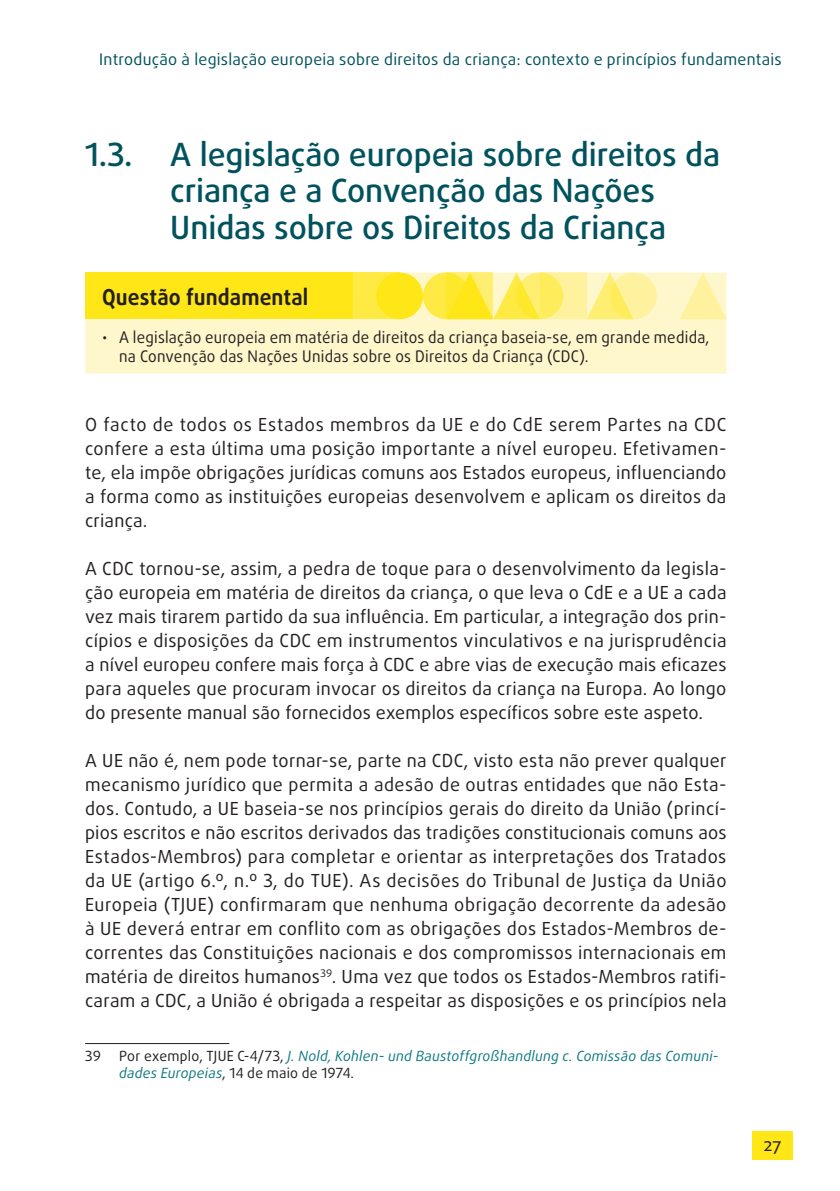
<style>
.page{position:relative;width:840px;height:1191px;background:#fff}
.page>*{position:absolute;margin:0;border:0;box-sizing:border-box;transform-origin:0 0}
.Title_02{font:500 32px/36px "Daxline Pro";letter-spacing:-.005em;color:#00525d}
.Key_points_title{font:700 22px "Daxline Pro";letter-spacing:.005em;color:#231f20;scale:.95 1}
.text{font:18px/24px "Daxline Pro";letter-spacing:.015em;color:#231f20;text-align:justify}
.Key_points_text{font:16px/19.2px "Daxline Pro";letter-spacing:.015em;color:#231f20;scale:.95 1}
.t1{font:16px "Daxline Pro";letter-spacing:.015em;color:#00525d}
.footnote{font:italic 14px/17px "Daxline Pro";letter-spacing:.015em;color:#0f7984}
.footnote-2{font:14px "Daxline Pro";color:#231f20}
.s1{font-style:normal;color:#231f20}
</style>
<div class="page">
<div style="left:752px;top:1131px;width:40px;height:28px;background:#ffe616"></div>
<svg style="left:85px;top:272px;width:641px;height:102px;background:#fef29e"></svg>
<div style="left:423px;top:272px;width:46px;height:47px;background:#feea43;border-radius:50%"></div>
<div style="left:353px;top:272px;width:46px;height:47px;background:#feea43"></div>
<svg style="left:586px;top:272px;width:42px;height:47px"></svg>
<svg style="left:679px;top:272px;width:47px;height:47px;background:#fef4b6"></svg>
<div style="left:376px;top:272px;width:47px;height:47px;background:#ffe616;border-radius:50%"></div>
<svg style="left:493px;top:272px;width:42px;height:47px"></svg>
<svg style="left:516px;top:272px;width:47px;height:47px"></svg>
<svg style="left:609px;top:272px;width:47px;height:47px;background:#fef08f"></svg>
<svg style="left:446px;top:272px;width:47px;height:47px;background:#fee835"></svg>
<svg style="left:540px;top:272px;width:46px;height:47px;background:#feef84"></svg>
<hr style="left:85px;top:1043px;width:144px;height:1px;background:#231f20">
<p class="t1" style="left:99px;top:49px;width:683px">Introdução à legislação europeia sobre direitos da criança: contexto e princípios fundamentais</p>
<p class="Title_02" style="left:170px;top:137px;width:551px;text-indent:-85px">1.3. A legislação europeia sobre direitos da criança e a Convenção das Nações<br>Unidas sobre os Direitos da Criança</p>
<p class="Key_points_title" style="left:102px;top:282px;width:218px">Questão fundamental</p>
<p class="Key_points_text" style="left:119px;top:328px;width:622px;text-indent:-17px">• A legislação europeia em matéria de direitos da criança baseia-se, em grande medida, na Convenção das Nações Unidas sobre os Direitos da Criança (CDC).</p>
<p class="text" style="left:85px;top:412px;width:642px">O facto de todos os Estados membros da UE e do CdE serem Partes na CDC confere a esta última uma posição importante a nível europeu. Efetivamen&shy;te, ela impõe obrigações jurídicas comuns aos Estados europeus, influenciando a forma como as instituições europeias desenvolvem e aplicam os direitos da criança.</p>
<p class="text" style="left:85px;top:556px;width:642px">A CDC tornou-se, assim, a pedra de toque para o desenvolvimento da legisla&shy;ção europeia em matéria de direitos da criança, o que leva o CdE e a UE a cada vez mais tirarem partido da sua influência. Em particular, a integração dos prin&shy;cípios e disposições da CDC em instrumentos vinculativos e na jurisprudência a nível europeu confere mais força à CDC e abre vias de execução mais eficazes para aqueles que procuram invocar os direitos da criança na Europa. Ao longo do presente manual são fornecidos exemplos específicos sobre este aspeto.</p>
<p class="text" style="left:85px;top:748px;width:642px">A UE não é, nem pode tornar-se, parte na CDC, visto esta não prever qualquer mecanismo jurídico que permita a adesão de outras entidades que não Esta&shy;dos. Contudo, a UE baseia-se nos princípios gerais do direito da União (princí&shy;pios escritos e não escritos derivados das tradições constitucionais comuns aos Estados-Membros) para completar e orientar as interpretações dos Tratados da UE (artigo 6.º, n.º 3, do TUE). As decisões do Tribunal de Justiça da União Europeia (TJUE) confirmaram que nenhuma obrigação decorrente da adesão à UE deverá entrar em conflito com as obrigações dos Estados-Membros de&shy;correntes das Constituições nacionais e dos compromissos internacionais em matéria de direitos humanos<sup>39</sup>. Uma vez que todos os Estados-Membros ratifi&shy;caram a CDC, a União é obrigada a respeitar as disposições e os princípios nela</p>
<p class="footnote-2" style="left:85px;top:1046px;width:17px">39</p>
<p class="footnote" style="left:119px;top:1047px;width:600px"><span class="s1">Por exemplo, TJUE C-4/73,</span> J. Nold, Kohlen- und Baustoffgroßhandlung c. Comissão das Comuni&shy;dades Europeias<span class="s1">, 14 de maio de 1974.</span></p>
<p class="text" style="left:763px;top:1132px;width:20px">27</p>
</div>
